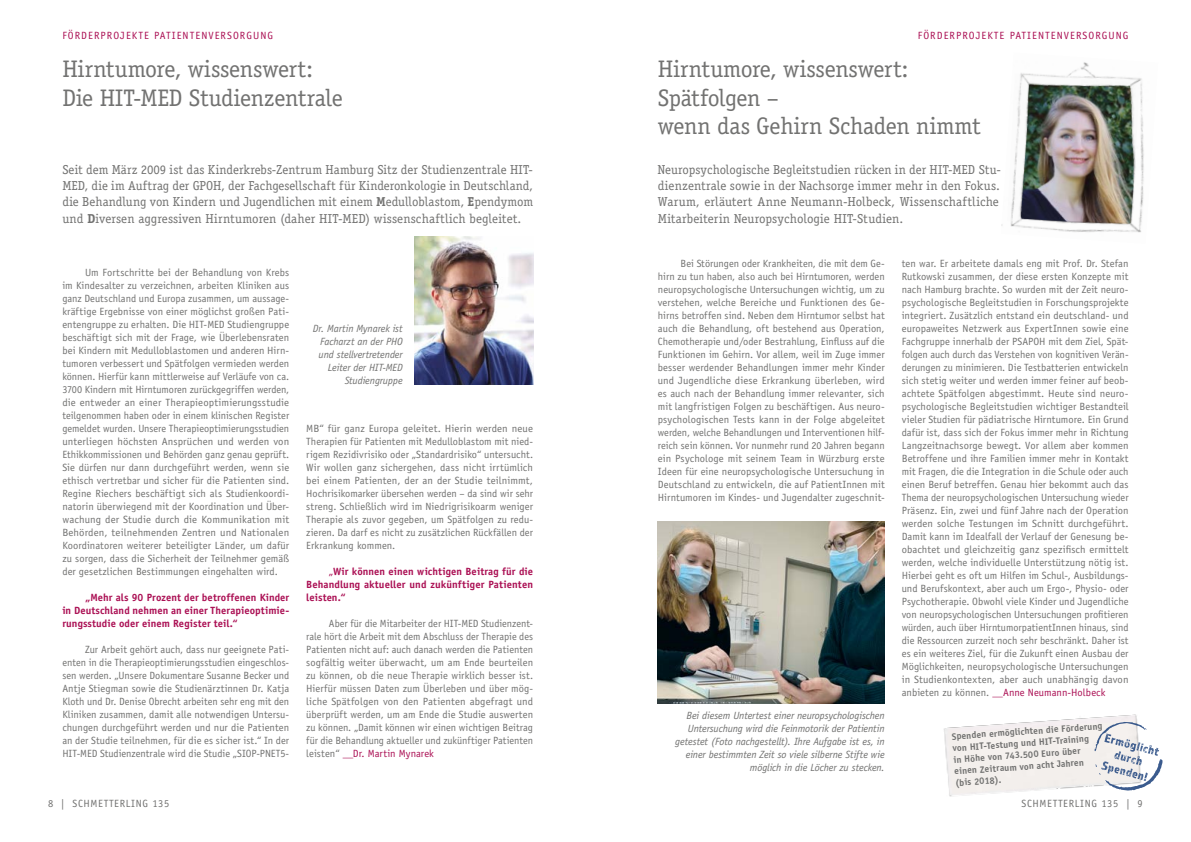
<style>
.page{position:relative;width:1191px;height:842px;background:#fff}
.page>*{position:absolute;margin:0;border:0;box-sizing:border-box;transform-origin:0 0}
.t1{font:24px/28.8px "Officina Serif Std";letter-spacing:-.01em;color:#727271}
.t2{font:13px/16.2px "Officina Serif Std";letter-spacing:.005em;color:#727271;text-align:justify}
.t3{font:10.5px/13px "Officina Sans Std";color:#727271;text-align:justify}
.t4{font:italic 10.5px/13px "Officina Sans Std";letter-spacing:-.01em;color:#727271;text-align:right}
.t5{font:700 10.5px/13px "Officina Sans Std";letter-spacing:.005em;color:#ab1054;text-align:justify}
.t6{font:10.5px "Officina Sans Std";letter-spacing:.1em;color:#ab1054}
.t7{font:10.5px "Officina Sans Std";letter-spacing:.06em;color:#727271}
.t8{font:700 9.4px/11.6px "Officina Sans Std";color:#727271}
.s1{font-weight:700}
.s2{font-weight:400}
.s3{color:#ab1054}
</style>
<div class="page">
<img style="left:1001px;top:62px;width:143px;height:171px">
<img style="left:414px;top:237px;width:119px;height:147px">
<img style="left:658px;top:522px;width:226px;height:181px">
<img style="left:944px;top:714px;width:193px;height:83px">
<svg style="left:1094px;top:722px;width:68px;height:68px"></svg>
<p class="t6" style="left:62px;top:29px;width:212px">FÖRDERPROJEKTE PATIENTENVERSORGUNG</p>
<h1 class="t1" style="left:62px;top:54px;width:282px">Hirntumore, wissenswert:<br>Die HIT-MED Studienzentrale</h1>
<p class="t2" style="left:62px;top:161px;width:472px">Seit dem März 2009 ist das Kinderkrebs-Zentrum Hamburg Sitz der Studienzentrale HIT-MED, die im Auftrag der GPOH, der Fachgesellschaft für Kinderonkologie in Deutschland, die Behandlung von Kindern und Jugendlichen mit einem <span class="s1">M</span>edulloblastom, <span class="s1">E</span>pendymom und <span class="s1">D</span>iversen aggressiven Hirntumoren (daher HIT-MED) wissenschaftlich begleitet.</p>
<p class="t3" style="left:62px;top:266px;width:228px;text-indent:23px">Um Fortschritte bei der Behandlung von Krebs im Kindesalter zu verzeichnen, arbeiten Kliniken aus ganz Deutschland und Europa zusammen, um aussage&shy;kräftige Ergebnisse von einer möglichst großen Pati&shy;entengruppe zu erhalten. Die HIT-MED Studiengruppe beschäftigt sich mit der Frage, wie Überlebensraten bei Kindern mit Medulloblastomen und anderen Hirn&shy;tumoren verbessert und Spätfolgen vermieden werden können. Hierfür kann mittlerweise auf Verläufe von ca.<br>3700 Kindern mit Hirntumoren zurückgegriffen werden, die entweder an einer Therapieoptimierungsstudie teilgenommen haben oder in einem klinischen Register gemeldet wurden. Unsere Therapieoptimierungsstudien unterliegen höchsten Ansprüchen und werden von Ethikkommissionen und Behörden ganz genau geprüft.<br>Sie dürfen nur dann durchgeführt werden, wenn sie ethisch vertretbar und sicher für die Patienten sind.<br>Regine Riechers beschäftigt sich als Studienkoordi&shy;natorin überwiegend mit der Koordination und Über&shy;wachung der Studie durch die Kommunikation mit Behörden, teilnehmenden Zentren und Nationalen Koordinatoren weiterer beteiligter Länder, um dafür zu sorgen, dass die Sicherheit der Teilnehmer gemäß der gesetzlichen Bestimmungen eingehalten wird.</p>
<p class="t5" style="left:62px;top:591px;width:228px;text-indent:23px">„Mehr als 90 Prozent der betroffenen Kinder in Deutschland nehmen an einer Therapieoptimie&shy;rungsstudie oder einem Register teil.“</p>
<p class="t3" style="left:62px;top:643px;width:228px;text-indent:23px">Zur Arbeit gehört auch, dass nur geeignete Pati&shy;enten in die Therapieoptimierungsstudien eingeschlos&shy;sen werden. „Unsere Dokumentare Susanne Becker und Antje Stiegman sowie die Studienärztinnen Dr. Katja Kloth und Dr. Denise Obrecht arbeiten sehr eng mit den Kliniken zusammen, damit alle notwendigen Untersu&shy;chungen durchgeführt werden und nur die Patienten an der Studie teilnehmen, für die es sicher ist.“ In der HIT-MED Studienzentrale wird die Studie „SIOP-PNET5-</p>
<p class="t4" style="left:313px;top:322px;width:91px">Dr. Martin Mynarek ist<br>Facharzt an der PHO und stellvertretender<br>Leiter der HIT-MED<br>Studiengruppe</p>
<p class="t3" style="left:306px;top:422px;width:228px">MB“ für ganz Europa geleitet. Hierin werden neue Therapien für Patienten mit Medulloblastom mit nied&shy;rigem Rezidivrisiko oder „Standardrisiko“ untersucht.<br>Wir wollen ganz sichergehen, dass nicht irrtümlich bei einem Patienten, der an der Studie teilnimmt, Hochrisikomarker übersehen werden – da sind wir sehr streng. Schließlich wird im Niedrigrisikoarm weniger Therapie als zuvor gegeben, um Spätfolgen zu redu&shy;zieren. Da darf es nicht zu zusätzlichen Rückfällen der Erkrankung kommen.</p>
<p class="t5" style="left:306px;top:565px;width:228px;text-indent:23px"><span class="s2">„</span>Wir können einen wichtigen Beitrag für die Behandlung aktueller und zukünftiger Patienten leisten.“</p>
<p class="t3" style="left:306px;top:617px;width:228px;text-indent:23px">Aber für die Mitarbeiter der HIT-MED Studienzent&shy;rale hört die Arbeit mit dem Abschluss der Therapie des Patienten nicht auf: auch danach werden die Patienten sogfältig weiter überwacht, um am Ende beurteilen zu können, ob die neue Therapie wirklich besser ist.<br>Hierfür müssen Daten zum Überleben und über mög&shy;liche Spätfolgen von den Patienten abgefragt und überprüft werden, um am Ende die Studie auswerten zu können. „Damit können wir einen wichtigen Beitrag für die Behandlung aktueller und zukünftiger Patienten leisten“ <span class="s3">_Dr. Martin Mynarek</span></p>
<p class="t6" style="left:918px;top:29px;width:212px">FÖRDERPROJEKTE PATIENTENVERSORGUNG</p>
<h1 class="t1" style="left:658px;top:54px;width:324px">Hirntumore, wissenswert:<br>Spätfolgen –<br>wenn das Gehirn Schaden nimmt</h1>
<p class="t2" style="left:658px;top:161px;width:345px;text-align:left">Neuropsychologische Begleitstudien rücken in der HIT-MED Stu&shy;dienzentrale sowie in der Nachsorge immer mehr in den Fokus.<br>Warum, erläutert Anne Neumann-Holbeck, Wissenschaftliche Mitarbeiterin Neuropsychologie HIT-Studien.</p>
<p class="t3" style="left:901px;top:257px;width:228px">ten war. Er arbeitete damals eng mit Prof. Dr. Stefan Rutkowski zusammen, der diese ersten Konzepte mit nach Hamburg brachte. So wurden mit der Zeit neuro&shy;psychologische Begleitstudien in Forschungsprojekte integriert. Zusätzlich entstand ein deutschland- und europaweites Netzwerk aus ExpertInnen sowie eine Fachgruppe innerhalb der PSAPOH mit dem Ziel, Spät&shy;folgen auch durch das Verstehen von kognitiven Verän&shy;derungen zu minimieren. Die Testbatterien entwickeln sich stetig weiter und werden immer feiner auf beob&shy;achtete Spätfolgen abgestimmt. Heute sind neuro&shy;psychologische Begleitstudien wichtiger Bestandteil vieler Studien für pädiatrische Hirntumore. Ein Grund dafür ist, dass sich der Fokus immer mehr in Richtung Langzeitnachsorge bewegt. Vor allem aber kommen Betroffene und ihre Familien immer mehr in Kontakt mit Fragen, die die Integration in die Schule oder auch einen Beruf betreffen. Genau hier bekommt auch das Thema der neuropsychologischen Untersuchung wieder Präsenz. Ein, zwei und fünf Jahre nach der Operation werden solche Testungen im Schnitt durchgeführt.<br>Damit kann im Idealfall der Verlauf der Genesung be&shy;obachtet und gleichzeitig ganz spezifisch ermittelt werden, welche individuelle Unterstützung nötig ist.<br>Hierbei geht es oft um Hilfen im Schul-, Ausbildungs&shy;und Berufskontext, aber auch um Ergo-, Physio- oder Psychotherapie. Obwohl viele Kinder und Jugendliche von neuropsychologischen Untersuchungen profitieren würden, auch über HirntumorpatientInnen hinaus, sind die Ressourcen zurzeit noch sehr beschränkt. Daher ist es ein weiteres Ziel, für die Zukunft einen Ausbau der Möglichkeiten, neuropsychologische Untersuchungen in Studienkontexten, aber auch unabhängig davon anbieten zu können. <span class="s3">_Anne Neumann-Holbeck</span></p>
<p class="t8" style="left:951px;top:730px;width:152px;rotate:-4deg">Spenden ermöglichten die Förderung von HIT-Testung und HIT-Training<br>in Höhe von 743.500 Euro über einen Zeitraum von acht Jahren<br>(bis 2018).</p>
<p class="t3" style="left:658px;top:257px;width:228px;text-indent:23px">Bei Störungen oder Krankheiten, die mit dem Ge&shy;hirn zu tun haben, also auch bei Hirntumoren, werden neuropsychologische Untersuchungen wichtig, um zu verstehen, welche Bereiche und Funktionen des Ge&shy;hirns betroffen sind. Neben dem Hirntumor selbst hat auch die Behandlung, oft bestehend aus Operation, Chemotherapie und/oder Bestrahlung, Einfluss auf die Funktionen im Gehirn. Vor allem, weil im Zuge immer besser werdender Behandlungen immer mehr Kinder und Jugendliche diese Erkrankung überleben, wird es auch nach der Behandlung immer relevanter, sich mit langfristigen Folgen zu beschäftigen. Aus neuro&shy;psychologischen Tests kann in der Folge abgeleitet werden, welche Behandlungen und Interventionen hilf&shy;reich sein können. Vor nunmehr rund 20 Jahren begann ein Psychologe mit seinem Team in Würzburg erste Ideen für eine neuropsychologische Untersuchung in Deutschland zu entwickeln, die auf PatientInnen mit Hirntumoren im Kindes- und Jugendalter zugeschnit-</p>
<p class="t4" style="left:675px;top:709px;width:211px">Bei diesem Untertest einer neuropsychologischen Untersuchung wird die Feinmotorik der Patientin getestet (Foto nachgestellt). Ihre Aufgabe ist es, in einer bestimmten Zeit so viele silberne Stifte wie möglich in die Löcher zu stecken.</p>
<p class="t7" style="left:48px;top:797px;width:123px">8 | SCHMETTERLING 135</p>
<p class="t7" style="left:1021px;top:797px;width:123px">SCHMETTERLING 135 | 9</p>
</div>
